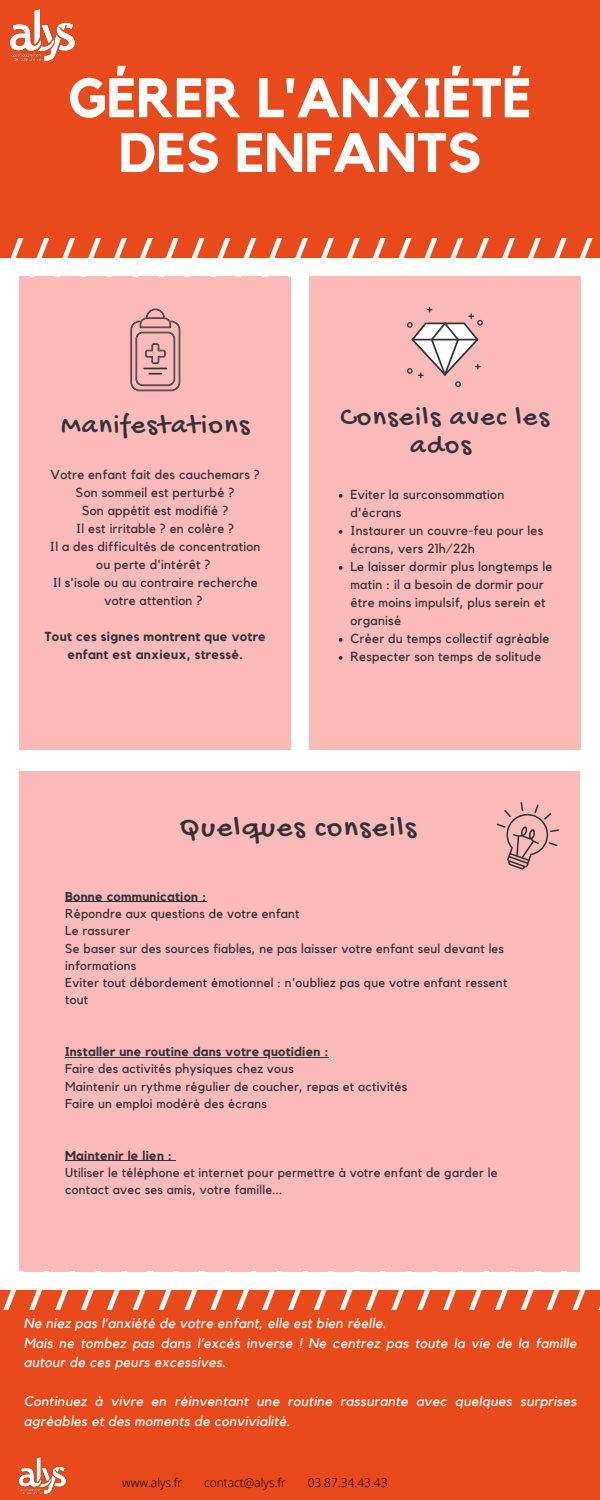
<style>
.page{position:relative;width:600px;height:1500px;background:#fff}
.page>*{position:absolute;margin:0;border:0;box-sizing:border-box;transform-origin:0 0}
.t1{font:700 55px/54.8px "Kollektif";color:#fff;text-align:center}
.t2{font:30px "Gochi Hand";letter-spacing:.05em;color:#34313a}
.t3{font:28px/27.8px "Gochi Hand";letter-spacing:.05em;color:#34313a;text-align:center}
.t4{font:italic 14px/19.5px "Kollektif";letter-spacing:.02em;color:#fff}
.t5{font:13px/18px "Kollektif";letter-spacing:.02em;color:#34313a}
.t6{font:700 13px/18px "Kollektif";letter-spacing:.02em;color:#34313a;text-align:center}
.t7{font:12.8px/17.2px "Kollektif";letter-spacing:.02em;color:#34313a}
.t8{font:700 12.8px "Kollektif";letter-spacing:.02em;color:#34313a}
.t9{font:300 12px "Open Sans";color:#000}
</style>
<div class="page">
<div style="left:0;top:0;width:600px;height:257px;background:#e84a1c"></div>
<div style="left:0;top:1290px;width:600px;height:210px;background:#e84a1c"></div>
<div style="left:19px;top:276px;width:272px;height:474px;background:#f9bab8"></div>
<svg style="left:0;top:239px;width:600px;height:19px"></svg>
<div style="left:309px;top:276px;width:271px;height:474px;background:#f9bab8"></div>
<svg style="left:407px;top:307px;width:76px;height:80px"></svg>
<svg style="left:339px;top:494px;width:4px;height:4px"></svg>
<svg style="left:339px;top:530px;width:4px;height:4px"></svg>
<svg style="left:339px;top:566px;width:4px;height:4px"></svg>
<svg style="left:339px;top:638px;width:4px;height:4px"></svg>
<svg style="left:339px;top:656px;width:4px;height:4px"></svg>
<div style="left:19px;top:771px;width:561px;height:501px;background:#f9bab8"></div>
<svg style="left:3px;top:1290px;width:597px;height:19px"></svg>
<svg style="left:130px;top:309px;width:50px;height:82px"></svg>
<hr style="left:65px;top:902px;width:141px;height:1px;background:#34313a">
<hr style="left:65px;top:1057px;width:264px;height:1px;background:#34313a">
<hr style="left:65px;top:1160px;width:107px;height:1px;background:#34313a">
<img style="left:20px;top:1457px;width:46px;height:36px">
<img style="left:10px;top:10px;width:65px;height:50px">
<svg style="left:497px;top:802px;width:62px;height:68px"></svg>
<h1 class="t1" style="left:68px;top:73px;width:465px">GÉRER L'ANXIÉTÉ<br>DES ENFANTS</h1>
<h3 class="t3" style="left:61px;top:413px;width:190px">Manifestations</h3>
<p class="t5" style="left:50px;top:466px;width:212px;text-align:center">Votre enfant fait des cauchemars ?<br>Son sommeil est perturbé ?<br>Son appétit est modifié ?<br>Il est irritable ? en colère ?<br>Il a des difficultés de concentration ou perte d'intérêt ?<br>Il s'isole ou au contraire recherche votre attention ?</p>
<p class="t6" style="left:44px;top:628px;width:223px">Tout ces signes montrent que votre enfant est anxieux, stressé.</p>
<h3 class="t3" style="left:340px;top:405px;width:210px">Conseils avec les ados</h3>
<p class="t5" style="left:350px;top:486px;width:203px">Eviter la surconsommation d'écrans<br>Instaurer un couvre-feu pour les écrans, vers 21h/22h<br>Le laisser dormir plus longtemps le matin : il a besoin de dormir pour être moins impulsif, plus serein et organisé<br>Créer du temps collectif agréable<br>Respecter son temps de solitude</p>
<h2 class="t2" style="left:180px;top:812px;width:238px">Quelques conseils</h2>
<p class="t8" style="left:65px;top:890px;width:143px">Bonne communication :</p>
<p class="t7" style="left:65px;top:906px;width:444px">Répondre aux questions de votre enfant<br>Le rassurer<br>Se baser sur des sources fiables, ne pas laisser votre enfant seul devant les informations<br>Eviter tout débordement émotionnel : n'oubliez pas que votre enfant ressent tout</p>
<p class="t8" style="left:65px;top:1046px;width:265px">Installer une routine dans votre quotidien :</p>
<p class="t7" style="left:65px;top:1061px;width:344px">Faire des activités physiques chez vous<br>Maintenir un rythme régulier de coucher, repas et activités<br>Faire un emploi modéré des écrans</p>
<p class="t8" style="left:65px;top:1149px;width:108px">Maintenir le lien :</p>
<p class="t7" style="left:65px;top:1164px;width:434px">Utiliser le téléphone et internet pour permettre à votre enfant de garder le contact avec ses amis, votre famille...</p>
<p class="t4" style="left:24px;top:1314px;width:554px">Ne niez pas l’anxiété de votre enfant, elle est bien réelle.<br>Mais ne tombez pas dans l’excès inverse ! Ne centrez pas toute la vie de la famille autour de ces peurs excessives.</p>
<p class="t4" style="left:24px;top:1392px;width:554px">Continuez à vivre en réinventant une routine rassurante avec quelques surprises agréables et des moments de convivialité.</p>
<p class="t9" style="left:122px;top:1474px;width:62px">www.alys.fr</p>
<p class="t9" style="left:204px;top:1474px;width:83px">contact@alys.fr</p>
<p class="t9" style="left:308px;top:1474px;width:81px">03.87.34.43.43</p>
</div>
